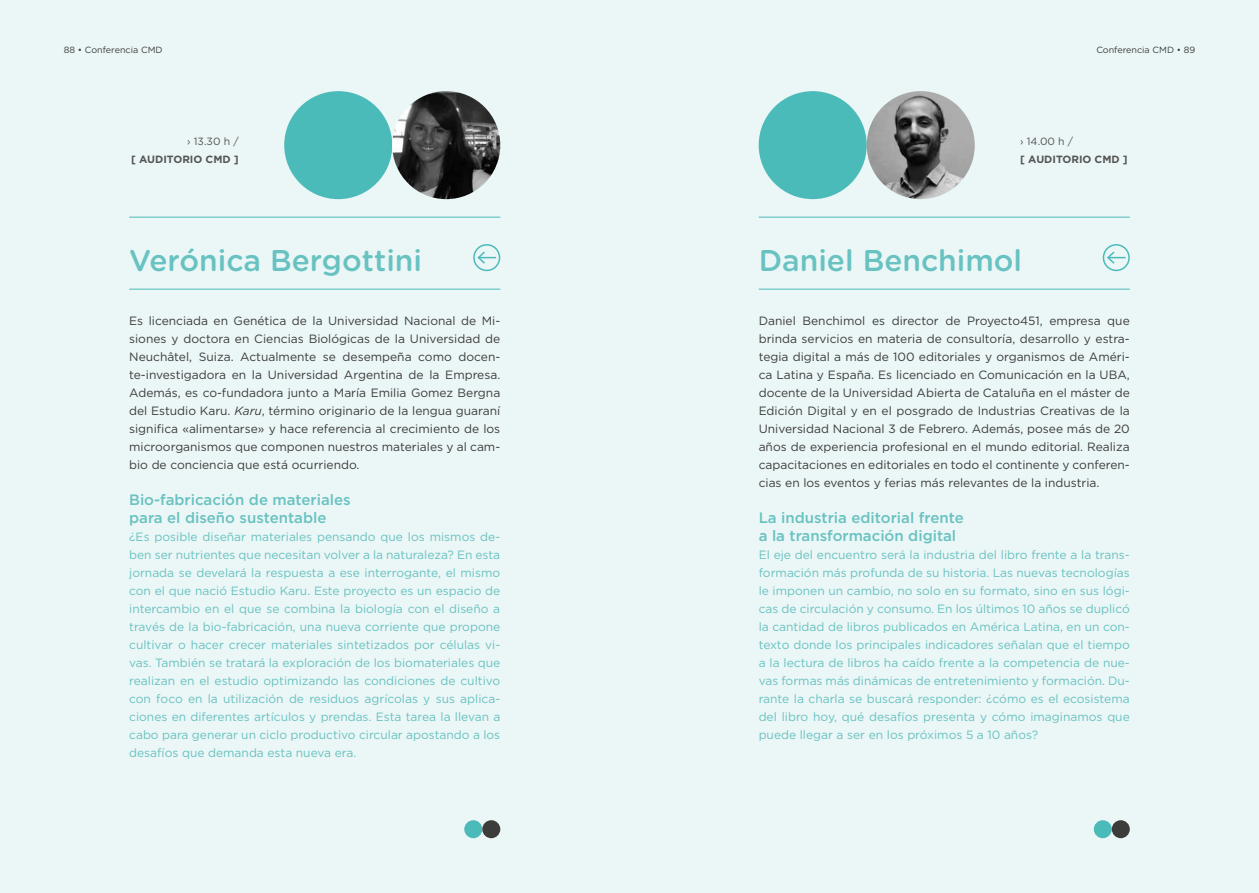
<style>
.page{position:relative;width:1259px;height:893px;background:#ebf6f6}
.page>*{position:absolute;margin:0;border:0;box-sizing:border-box;transform-origin:0 0}
.t1{font:500 30px "Gotham Rounded";color:#68c2c1}
.t2{font:500 15px/18px "Gotham";color:#68c2c1}
.t3{font:12px/18px "Gotham";color:#68c2c1;text-align:justify}
.t4{font:12px/18px "Gotham";color:#3c3c3b;text-align:justify}
.t5{font:700 10.5px "Gotham";color:#555454}
.t6{font:10.5px "Gotham";color:#555454}
.t7{font:9px "Gotham Rounded";color:#3c3c3b}
.s1{font-style:italic}
</style>
<div class="page">
<div style="left:464px;top:820px;width:18px;height:18px;background:#4bbbba;border-radius:50%"></div>
<div style="left:482px;top:820px;width:18px;height:18px;background:#3c3c3b;border-radius:50%"></div>
<div style="left:284px;top:91px;width:108px;height:108px;background:#4bbbba;border-radius:50%"></div>
<img style="left:392px;top:91px;width:108px;height:108px;border-radius:54px">
<hr style="left:129px;top:217px;width:371px;height:1px;background:#4bbbba">
<hr style="left:129px;top:289px;width:371px;height:1px;background:#4bbbba">
<div style="left:473px;top:244px;width:27px;height:27px;border:2px solid #4bbbba;border-radius:50%"></div>
<svg style="left:476px;top:250px;width:20px;height:15px"></svg>
<div style="left:1093px;top:820px;width:18px;height:18px;background:#4bbbba;border-radius:50%"></div>
<div style="left:1111px;top:820px;width:18px;height:18px;background:#3c3c3b;border-radius:50%"></div>
<div style="left:758px;top:91px;width:108px;height:108px;background:#4bbbba;border-radius:50%"></div>
<img style="left:866px;top:91px;width:108px;height:108px;border-radius:54px">
<hr style="left:758px;top:217px;width:371px;height:1px;background:#4bbbba">
<hr style="left:758px;top:289px;width:371px;height:1px;background:#4bbbba">
<div style="left:1102px;top:244px;width:27px;height:27px;border:2px solid #4bbbba;border-radius:50%"></div>
<svg style="left:1105px;top:250px;width:20px;height:15px"></svg>
<p class="t7" style="left:64px;top:43px;width:100px">88 • Conferencia CMD</p>
<p class="t7" style="left:1096px;top:43px;width:100px">Conferencia CMD • 89</p>
<p class="t6" style="left:187px;top:135px;width:53px">› 13.30 h /</p>
<p class="t5" style="left:131px;top:152px;width:109px">[ AUDITORIO CMD ]</p>
<p class="t6" style="left:1020px;top:135px;width:54px">› 14.00 h /</p>
<p class="t5" style="left:1020px;top:152px;width:109px">[ AUDITORIO CMD ]</p>
<h1 class="t1" style="left:129px;top:239px;width:294px">Verónica Bergottini</h1>
<h1 class="t1" style="left:758px;top:239px;width:265px">Daniel Benchimol</h1>
<p class="t4" style="left:129px;top:312px;width:373px">Es licenciada en Genética de la Universidad Nacional de Mi&shy;siones y doctora en Ciencias Biológicas de la Universidad de Neuchâtel, Suiza. Actualmente se desempeña como docen&shy;te-investigadora en la Universidad Argentina de la Empresa.<br>Además, es co-fundadora junto a María Emilia Gomez Bergna del Estudio Karu. <span class="s1">Karu</span>, término originario de la lengua guaraní significa «alimentarse» y hace referencia al crecimiento de los microorganismos que componen nuestros materiales y al cam&shy;bio de conciencia que está ocurriendo.</p>
<p class="t2" style="left:129px;top:491px;width:223px">Bio-fabricación de materiales para el diseño sustentable</p>
<p class="t3" style="left:129px;top:528px;width:373px">¿Es posible diseñar materiales pensando que los mismos de&shy;ben ser nutrientes que necesitan volver a la naturaleza? En esta jornada se develará la respuesta a ese interrogante, el mismo con el que nació Estudio Karu. Este proyecto es un espacio de intercambio en el que se combina la biología con el diseño a través de la bio-fabricación, una nueva corriente que propone cultivar o hacer crecer materiales sintetizados por células vi&shy;vas. También se tratará la exploración de los biomateriales que realizan en el estudio optimizando las condiciones de cultivo con foco en la utilización de residuos agrícolas y sus aplica&shy;ciones en diferentes artículos y prendas. Esta tarea la llevan a cabo para generar un ciclo productivo circular apostando a los desafíos que demanda esta nueva era.</p>
<p class="t4" style="left:758px;top:312px;width:373px">Daniel Benchimol es director de Proyecto451, empresa que brinda servicios en materia de consultoría, desarrollo y estra&shy;tegia digital a más de 100 editoriales y organismos de Améri&shy;ca Latina y España. Es licenciado en Comunicación en la UBA, docente de la Universidad Abierta de Cataluña en el máster de Edición Digital y en el posgrado de Industrias Creativas de la Universidad Nacional 3 de Febrero. Además, posee más de 20 años de experiencia profesional en el mundo editorial. Realiza capacitaciones en editoriales en todo el continente y conferen&shy;cias en los eventos y ferias más relevantes de la industria.</p>
<p class="t2" style="left:758px;top:509px;width:206px">La industria editorial frente a la transformación digital</p>
<p class="t3" style="left:758px;top:546px;width:373px">El eje del encuentro será la industria del libro frente a la trans&shy;formación más profunda de su historia. Las nuevas tecnologías le imponen un cambio, no solo en su formato, sino en sus lógi&shy;cas de circulación y consumo. En los últimos 10 años se duplicó la cantidad de libros publicados en América Latina, en un con&shy;texto donde los principales indicadores señalan que el tiempo a la lectura de libros ha caído frente a la competencia de nue&shy;vas formas más dinámicas de entretenimiento y formación. Du&shy;rante la charla se buscará responder: ¿cómo es el ecosistema del libro hoy, qué desafíos presenta y cómo imaginamos que puede llegar a ser en los próximos 5 a 10 años?</p>
</div>
